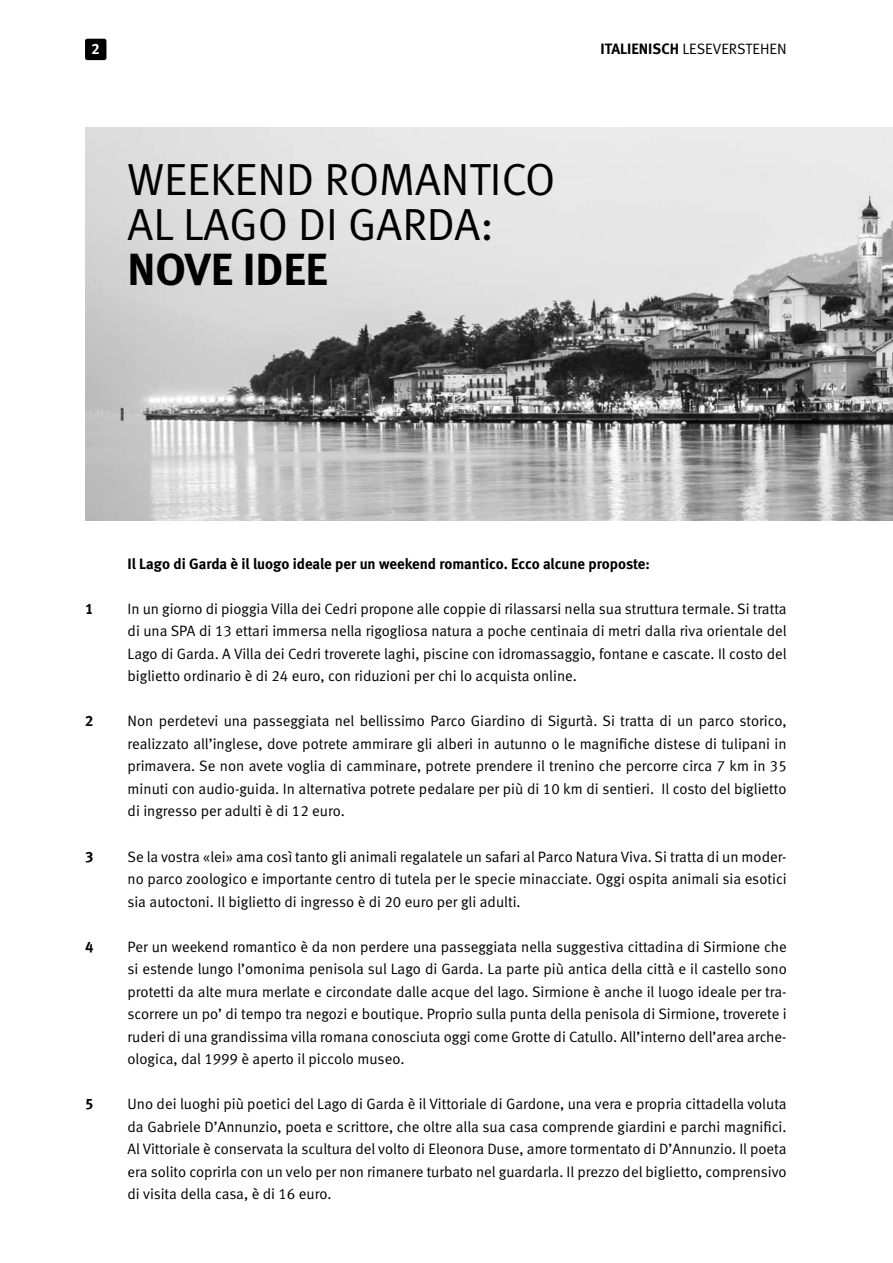
<style>
.page{position:relative;width:893px;height:1263px;background:#fff}
.page>*{position:absolute;margin:0;border:0;box-sizing:border-box;transform-origin:0 0}
.t1{font:45px/45px "Meta Normal LF";color:#000}
.t2{font:45px "Meta Bold LF";color:#000}
.t3{font:15px/22.5px "Meta Normal LF";color:#000;text-align:justify}
.t4{font:15px "Meta Bold LF";color:#000}
.t5{font:15px "Meta Bold LF";color:#fff}
.s1{font-family:"Meta Bold LF"}
.s2{font-family:"Meta Normal LF"}
</style>
<div class="page">
<div style="left:85px;top:39px;width:21px;height:21px;background:#000;border-radius:2px"></div>
<img style="left:85px;top:128px;width:808px;height:393px">
<p class="t5" style="left:91px;top:40px;width:10px">2</p>
<h1 class="t1" style="left:128px;top:156px;width:429px">Weekend romantico al lag o di Garda:</h1>
<h1 class="t2" style="left:128px;top:243px;width:202px">nove idee</h1>
<p class="t3" style="left:600px;top:38px;width:188px"><span class="s1">italienisch</span> leseverstehen</p>
<p class="t4" style="left:85px;top:555px;width:24px">I</p>
<p class="t4" style="left:132px;top:555px;width:520px">l Lago di Garda è il luogo ideale per un weekend romantico. Ecco alcune proposte:</p>
<p class="t3" style="left:128px;top:597px;width:661px;text-indent:-43px"><span class="s1">1</span> I n un giorno di pioggia Villa dei Cedri propone alle coppie di rilassarsi nella sua struttura termale. Si tratta di una SPA di 13 ettari immersa nella rigogliosa natura a poche centinaia di metri dalla riva orientale del Lago di Garda. A Villa dei Cedri troverete laghi, piscine con idromassaggio, fontane e cascate. I l costo del biglietto ordinario è di 24 euro, con riduzioni per chi lo acquista online.</p>
<p class="t4" style="left:85px;top:712px;width:33px">2 <span class="s2">N</span></p>
<p class="t3" style="left:128px;top:710px;width:661px;text-indent:10px">on perdetevi una passeggiata nel bellissimo Parco Giardino di Sigurtà. Si tratta di un parco storico, realizzato all’inglese, dove potrete ammirare gli alberi in autunno o le magnifiche distese di tulipani in primavera. Se non avete voglia di camminare, potrete prendere il trenino che percorre circa 7 km in 35 minuti con audio-guida. I n alternativa potrete pedalare per più di 10 km di sentieri. I l costo del biglietto di ingresso per adulti è di 12 euro.</p>
<p class="t4" style="left:85px;top:847px;width:33px">3 <span class="s2">S</span></p>
<p class="t3" style="left:128px;top:845px;width:661px;text-indent:9px">e la vostra «lei» ama così tanto gli animali regalatele un safari al Parco N atura Viva. Si tratta di un moder&shy;no parco zoologico e importante centro di tutela per le specie minacciate. Oggi ospita animali sia esotici sia autoctoni. I l biglietto di ingresso è di 20 euro per gli adulti.</p>
<p class="t4" style="left:85px;top:937px;width:10px">4</p>
<p class="t3" style="left:128px;top:935px;width:661px">Per un weekend romantico è da non perdere una passeggiata nella suggestiva cittadina di Sirmione che si estende lungo l’omonima penisola sul Lago di Garda. La parte più antica della città e il castello sono protetti da alte mura merlate e circondate dalle acque del lago. Sirmione è anche il luogo ideale per tra&shy;scorrere un po’ di tempo tra negozi e boutique. Proprio sulla punta della penisola di Sirmione, troverete i ruderi di una grandissima villa romana conosciuta oggi come Grotte di Catullo. All’interno dell’area arche&shy;ologica, dal 1999 è aperto il piccolo museo.</p>
<p class="t4" style="left:85px;top:1095px;width:10px">5</p>
<p class="t3" style="left:128px;top:1092px;width:661px">Uno dei luoghi più poetici del Lago di Garda è il Vittoriale di Gardone, una vera e propria cittadella voluta da Gabriele D’Annunzio, poeta e scrittore, che oltre alla sua casa comprende giardini e parchi magnifici.<br>Al Vittoriale è conservata la scultura del volto di Eleonora Duse, amore tormentato di D’Annunzio. I l poeta era solito coprirla con un velo per non rimanere turbato nel guardarla. I l prezzo del biglietto, comprensivo di visita della casa, è di 16 euro.</p>
</div>
